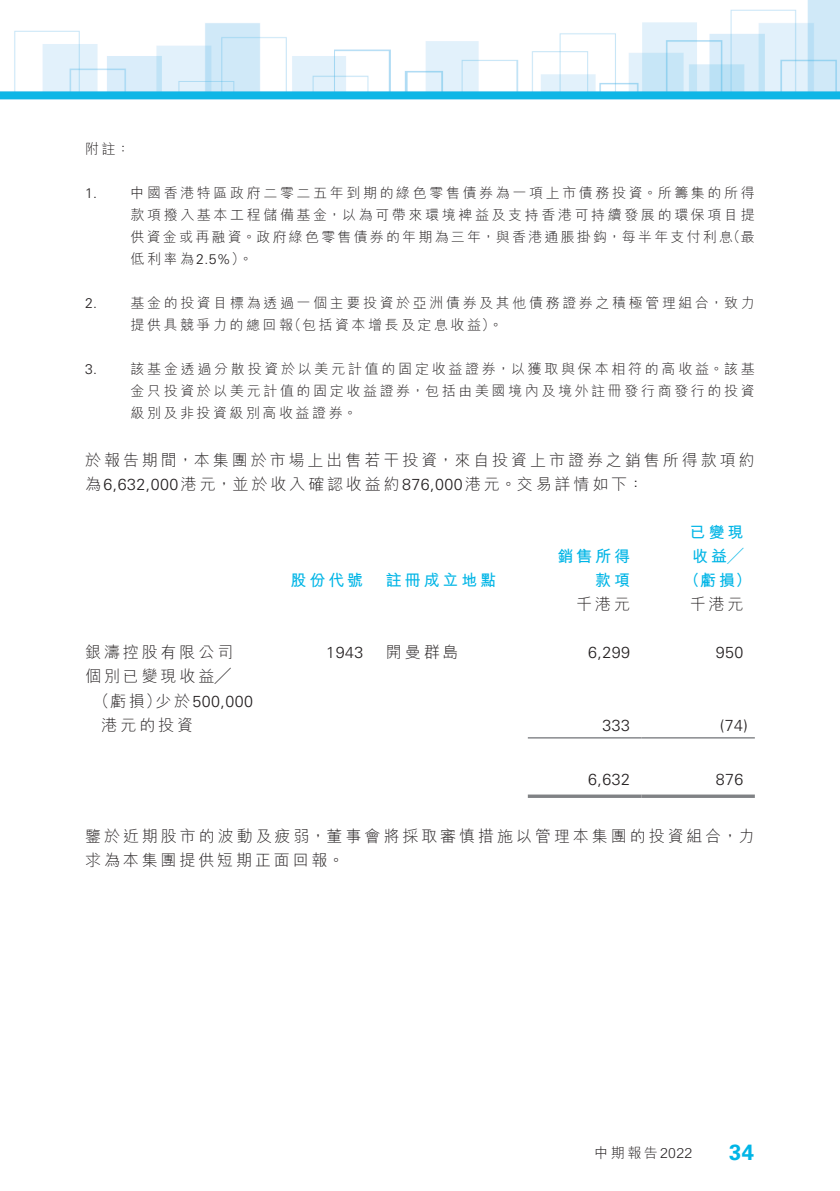
<style>
.page{position:relative;width:840px;height:1191px;background:#fff}
.page>*{position:absolute;margin:0;border:0;box-sizing:border-box;transform-origin:0 0}
.t1{font:700 22px "Univers LT Std";color:#00b5e6}
.t2{font:300 16px/24px "M Hei HK";letter-spacing:.185em;color:#231f20}
.t3{font:300 16px "Univers LT Std";letter-spacing:.03em;color:#231f20}
.t4{font:700 16px/24px "M Hei HK";letter-spacing:.18em;color:#00b5e6;text-align:right}
.t5{font:300 14px/22px "M Hei HK";letter-spacing:.185em;color:#231f20;text-align:right}
.t6{font:300 14px/22px "M Hei HK";letter-spacing:.155em;color:#231f20}
.t7{font:300 14px "Univers LT Std";color:#231f20}
.s1{font-family:"Univers LT Std"}
.s2{font-family:"M Hei HK"}
</style>
<div class="page">
<img style="left:0;top:0;width:839px;height:798px">
<hr style="left:527px;top:737px;width:114px;height:1px;background:#808285">
<hr style="left:641px;top:737px;width:113px;height:1px;background:#808285">
<svg style="left:527px;top:794px;width:114px;height:4px"></svg>
<svg style="left:641px;top:794px;width:113px;height:4px"></svg>
<p class="t5" style="left:85px;top:138px;width:46px">附註：</p>
<p class="t7" style="left:85px;top:185px;width:14px">1.</p>
<p class="t5" style="left:130px;top:182px;width:625px">中國香港特區政府二零二五年到期的綠色零售債券為一項上市債務投資。所籌集的所得</p>
<p class="t7" style="left:85px;top:295px;width:14px">2.</p>
<p class="t7" style="left:85px;top:361px;width:14px">3.</p>
<p class="t5" style="left:130px;top:204px;width:625px">款項撥入基本工程儲備基金，以為可帶來環境裨益及支持香港可持續發展的環保項目提（最</p>
<p class="t6" style="left:130px;top:226px;width:603px">供資金或再融資。政府綠色零售債券的年期為三年，與香港通脹掛鈎，每半年支付利息低利率為<span class="s1">2.5%</span> 。(</p>
<p class="t5" style="left:130px;top:292px;width:625px">基金的投資目標為透過一個主要投資於亞洲債券及其他債務證券之積極管理組合，致力</p>
<p class="t5" style="left:287px;top:314px;width:217px">（包括資本增長及定息收益。(</p>
<p class="t5" style="left:130px;top:314px;width:164px">提供具競爭力的總回報</p>
<p class="t5" style="left:130px;top:358px;width:625px">該基金透過分散投資於以美元計值的固定收益證券，以獲取與保本相符的高收益。該基</p>
<p class="t5" style="left:130px;top:380px;width:625px;text-align:left">金只投資於以美元計值的固定收益證券，包括由美國境內及境外註冊發行商發行的投資級別及非投資級別高收益證券。</p>
<p class="t2" style="left:85px;top:448px;width:670px">於報告期間，本集團於市場上出售若干投資，來自投資上市證券之銷售所得款項約為<span class="s1">6,632,000</span>港元，並於收入確認收益約<span class="s1">876,000</span>港元。交易詳情如下：</p>
<p class="t2" style="left:85px;top:640px;width:149px">銀濤控股有限公司個別已變現收益╱</p>
<p class="t3" style="left:155px;top:691px;width:99px"><span class="s2">少於</span> 500,000</p>
<p class="t2" style="left:94px;top:688px;width:69px">（虧損）</p>
<p class="t2" style="left:102px;top:712px;width:93px">港元的投資</p>
<p class="t4" style="left:290px;top:567px;width:74px">股份代號</p>
<p class="t3" style="left:326px;top:643px;width:38px">1943</p>
<p class="t4" style="left:386px;top:567px;width:112px">註冊成立地點</p>
<p class="t2" style="left:386px;top:640px;width:74px">開曼群島</p>
<p class="t4" style="left:557px;top:543px;width:74px">銷售所得款項</p>
<p class="t2" style="left:576px;top:592px;width:55px">千港元</p>
<p class="t3" style="left:588px;top:643px;width:43px">6,299</p>
<p class="t3" style="left:602px;top:715px;width:29px">333</p>
<p class="t3" style="left:587px;top:769px;width:43px">6,632</p>
<p class="t4" style="left:683px;top:519px;width:69px;text-align:center">已變現收益╱（虧損(</p>
<p class="t2" style="left:689px;top:592px;width:55px">千港元</p>
<p class="t3" style="left:715px;top:643px;width:29px">950</p>
<p class="t3" style="left:719px;top:715px;width:30px">)74(</p>
<p class="t3" style="left:715px;top:769px;width:29px">876</p>
<p class="t2" style="left:85px;top:823px;width:670px">鑒於近期股市的波動及疲弱，董事會將採取審慎措施以管理本集團的投資組合，力求為本集團提供短期正面回報。</p>
<p class="t6" style="left:594px;top:1141px;width:99px">中期報告2022</p>
<h1 class="t1" style="left:728px;top:1139px;width:27px">34</h1>
</div>
